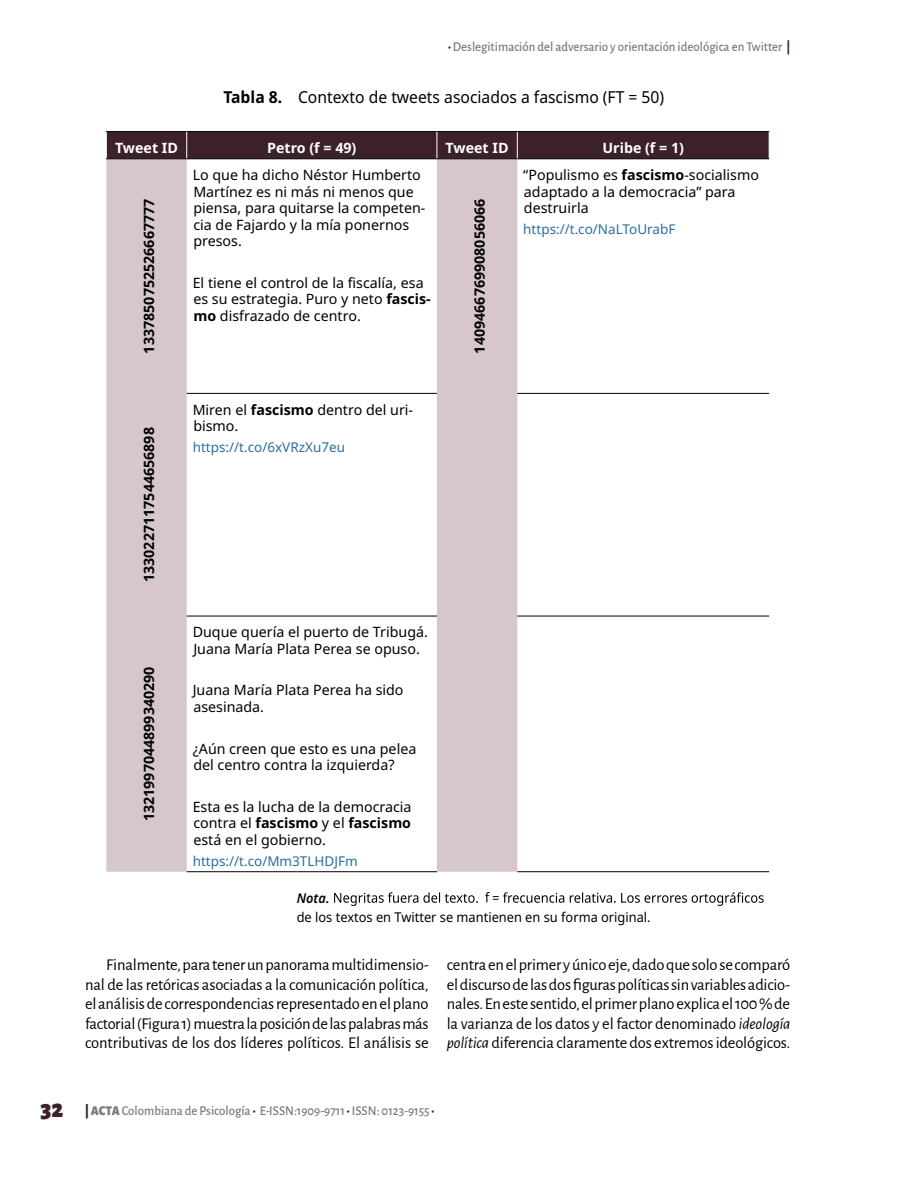
<style>
.page{position:relative;width:918px;height:1188px;background:#fff}
.page>*{position:absolute;margin:0;border:0;box-sizing:border-box;transform-origin:0 0}
.t1{font:900 25.5px "Alegreya Sans";color:#3c212d;scale:.95 1}
.t2{font:16.5px/19.5px "Alegreya Sans";letter-spacing:-.01em;color:#000;text-align:justify}
.t3{font:16.5px "Noto Sans";color:#000;scale:.95 1}
.t4{font:14.25px/16.5px "Noto Sans";color:#000}
.t5{font:700 14.25px "Noto Sans";color:#000}
.t6{font:700 14.25px "Noto Sans";color:#fff}
.t7{font:500 13.5px "Alegreya Sans";color:#7c7c7c;scale:.95 1}
.t8{font:13.5px "Noto Sans";color:#2b6e9f}
.t9{font:13.5px "Noto Sans";color:#000;scale:.95 1}
.t10{font:italic 600 13.5px "Noto Sans";color:#000;scale:.95 1}
.s1{font-weight:800;color:#3c212d}
.s2{font-weight:700}
.s3{font-style:italic}
.s4{font-weight:900;color:#3c212d}
.s5{font-weight:900}
</style>
<div class="page">
<svg style="left:106px;top:160px;width:411px;height:712px"></svg>
<hr style="left:106px;top:131px;width:81px;height:1px;background:#000">
<hr style="left:187px;top:131px;width:250px;height:1px;background:#000">
<hr style="left:437px;top:131px;width:80px;height:1px;background:#000">
<hr style="left:106px;top:159px;width:81px;height:1px;background:#000">
<hr style="left:187px;top:159px;width:250px;height:1px;background:#000">
<hr style="left:437px;top:159px;width:80px;height:1px;background:#000">
<hr style="left:517px;top:131px;width:252px;height:1px;background:#000">
<div style="left:106px;top:132px;width:664px;height:27px;background:#3c212d"></div>
<hr style="left:517px;top:159px;width:252px;height:1px;background:#000">
<hr style="left:517px;top:393px;width:252px;height:1px;background:#000">
<hr style="left:517px;top:616px;width:252px;height:1px;background:#000">
<hr style="left:517px;top:871px;width:252px;height:1px;background:#000">
<hr style="left:187px;top:393px;width:250px;height:1px;background:#000">
<hr style="left:187px;top:616px;width:250px;height:1px;background:#000">
<hr style="left:187px;top:871px;width:250px;height:1px;background:#000">
<svg style="left:334px;top:892px;width:430px;height:14px"></svg>
<h1 class="t1" style="left:41px;top:1088px;width:26px">32</h1>
<p class="t7" style="left:448px;top:37px;width:362px"><span class="s1">·</span> Deslegitimación del adversario y orientación ideológica en Twitter <span class="s1">|</span></p>
<p class="t3" style="left:223px;top:85px;width:466px"><span class="s2">Tabla 8.</span> Contexto de tweets asociados a fascismo (FT = 50)</p>
<p class="t6" style="left:115px;top:138px;width:64px">Tweet ID</p>
<p class="t6" style="left:267px;top:138px;width:91px">Petro (f = 49)</p>
<p class="t6" style="left:446px;top:138px;width:64px">Tweet ID</p>
<p class="t6" style="left:602px;top:138px;width:83px">Uribe (f = 1)</p>
<p class="t5" style="left:139px;top:354px;width:156px;rotate:-90deg">1337850752526667777</p>
<p class="t5" style="left:139px;top:582px;width:156px;rotate:-90deg">1330227117544656898</p>
<p class="t5" style="left:139px;top:821px;width:156px;rotate:-90deg">1321997044899340290</p>
<p class="t4" style="left:193px;top:167px;width:234px">Lo que ha dicho Néstor Humberto<br>Martínez es ni más ni menos que piensa, para quitarse la competen&shy;cia de Fajardo y la mía ponernos presos.</p>
<p class="t4" style="left:193px;top:275px;width:240px">El tiene el control de la fiscalía, esa es su estrategia. Puro y neto <span class="s2">fascis&shy;mo</span> disfrazado de centro.</p>
<p class="t4" style="left:193px;top:402px;width:222px">Miren el <span class="s2">fascismo</span> dentro del uri&shy;bismo.</p>
<p class="t8" style="left:193px;top:438px;width:154px">https://t.co/6xVRzXu7eu</p>
<p class="t5" style="left:469px;top:354px;width:156px;rotate:-90deg">1409466769908056066</p>
<p class="t4" style="left:523px;top:167px;width:237px">“Populismo es <span class="s2">fascismo</span>-socialismo adaptado a la democracia” para destruirla</p>
<p class="t8" style="left:523px;top:219px;width:154px">https://t.co/NaLToUrabF</p>
<p class="t4" style="left:193px;top:624px;width:237px">Duque quería el puerto de Tribugá.<br>Juana María Plata Perea se opuso.</p>
<p class="t4" style="left:193px;top:682px;width:212px">Juana María Plata Perea ha sido asesinada.</p>
<p class="t4" style="left:193px;top:741px;width:225px">¿Aún creen que esto es una pelea del centro contra la izquierda?</p>
<p class="t4" style="left:193px;top:799px;width:220px;text-align:justify">Esta es la lucha de la democracia contra el <span class="s2">fascismo</span> y el <span class="s2">fascismo </span>está en el gobierno.</p>
<p class="t8" style="left:193px;top:851px;width:167px">https://t.co/Mm3TLHDJFm</p>
<p class="t10" style="left:297px;top:888px;width:36px">Nota.</p>
<p class="t9" style="left:297px;top:908px;width:374px">de los textos en Twitter se mantienen en su forma original.</p>
<p class="t2" style="left:85px;top:954px;width:345px;text-indent:21px">Finalmente, para tener un panorama multidimensio&shy;nal de las retóricas asociadas a la comunicación política, el análisis de correspondencias representado en el plano factorial (Figura 1) muestra la posición de las palabras más contributivas de los dos líderes políticos. El análisis se</p>
<p class="t2" style="left:447px;top:954px;width:345px">centra en el primer y único eje, dado que solo se comparó el discurso de las dos figuras políticas sin variables adicio&shy;nales. En este sentido, el primer plano explica el 100 % de la varianza de los datos y el factor denominado <span class="s3">ideología política</span> diferencia claramente dos extremos ideológicos.</p>
<p class="t7" style="left:85px;top:1101px;width:369px"><span class="s4">|</span> <span class="s5">ACTA</span> Colombiana de Psicología <span class="s1">·</span> E-ISSN:1909-9711 <span class="s1">·</span> ISSN: 0123-9155 <span class="s1">·</span></p>
</div>
